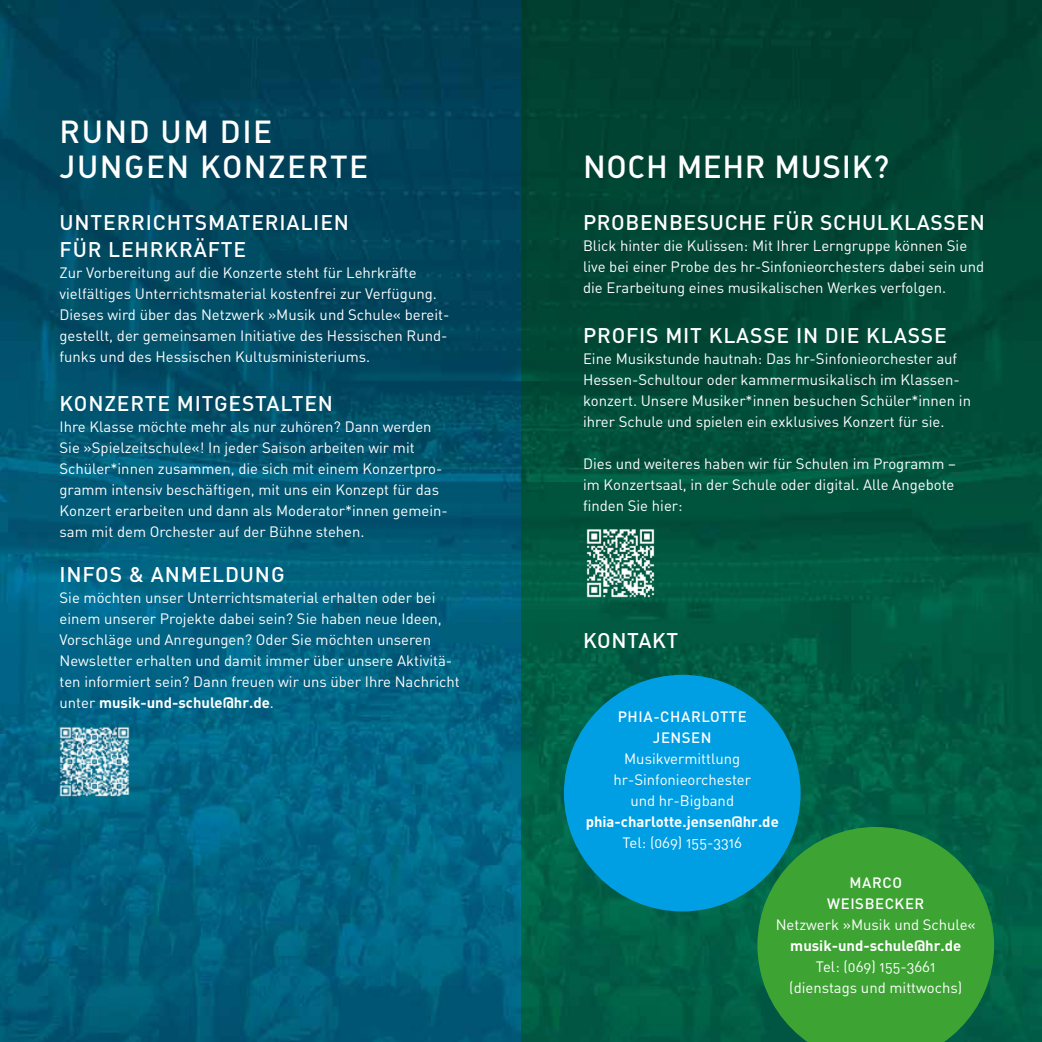
<style>
.page{position:relative;width:1042px;height:1042px;background:#fff}
.page>*{position:absolute;margin:0;border:0;box-sizing:border-box;transform-origin:0 0}
.t1{font:31.5px/35px "DIN Medium Alternate";letter-spacing:.05em;color:#fff}
.t2{font:31.5px "DIN Medium Alternate";letter-spacing:.02em;color:#fff}
.t3{font:500 21px/26.2px "DIN";letter-spacing:.04em;color:#fff}
.t4{font:14.88px/21px "DIN Regular Alternate";color:#fff}
.t5{font:700 14.88px "DIN";color:#fff}
.t6{font:500 14.88px/21px "DIN";letter-spacing:.04em;color:#fff;text-align:center}
.s1{font-family:"DIN Regular Alternate";font-weight:400}
</style>
<div class="page">
<img style="left:0;top:0;width:1042px;height:1042px">
<img style="left:57px;top:724px;width:74px;height:75px">
<div style="left:564px;top:675px;width:236px;height:236px;background:#009ee3;border-radius:50%"></div>
<svg style="left:757px;top:827px;width:237px;height:215px;background:#32993b"></svg>
<img style="left:583px;top:526px;width:74px;height:74px">
<h1 class="t1" style="left:60px;top:113px;width:310px">RUND UM DIE<br>JUNGEN KONZERTE</h1>
<h2 class="t3" style="left:60px;top:209px;width:291px">UNTERRICHTSMATERIALIEN<br>FÜR LEHRKRÄFTE</h2>
<p class="t4" style="left:60px;top:261px;width:391px">Zur Vorbereitung auf die Konzerte steht für Lehrkräfte vielfältiges Unterrichtsmaterial kostenfrei zur Verfügung.<br>Dieses wird über das Netzwerk »Musik und Schule« bereit&shy;gestellt, der gemeinsamen Initiative des Hessischen Rund&shy;funks und des Hessischen Kultusministeriums.</p>
<h2 class="t3" style="left:60px;top:389px;width:275px">KONZERTE MITGESTALTEN</h2>
<p class="t4" style="left:60px;top:415px;width:390px">Ihre Klasse möchte mehr als nur zuhören? Dann werden Sie »Spielzeitschule«! In jeder Saison arbeiten wir mit Schüler*innen zusammen, die sich mit einem Konzertpro&shy;gramm intensiv beschäftigen, mit uns ein Konzept für das Konzert erarbeiten und dann als Moderator*innen gemein&shy;sam mit dem Orchester auf der Bühne stehen.</p>
<h2 class="t3" style="left:60px;top:561px;width:227px">INFOS &amp; ANMELDUNG</h2>
<p class="t4" style="left:60px;top:587px;width:402px">Sie möchten unser Unterrichtsmaterial erhalten oder bei einem unserer Projekte dabei sein? Sie haben neue Ideen, Vorschläge und Anregungen? Oder Sie möchten unseren Newsletter erhalten und damit immer über unsere Aktivitä&shy;ten informiert sein? Dann freuen wir uns über Ihre Nachricht</p>
<p class="t5" style="left:60px;top:693px;width:216px"><span class="s1">unter</span> musik-und-schule@hr.de<span class="s1">.</span></p>
<h1 class="t2" style="left:583px;top:147px;width:308px">NOCH MEHR MUSIK?</h1>
<h2 class="t3" style="left:583px;top:209px;width:403px">PROBENBESUCHE FÜR SCHULKLASSEN</h2>
<p class="t4" style="left:583px;top:235px;width:403px">Blick hinter die Kulissen: Mit Ihrer Lerngruppe können Sie live bei einer Probe des hr-Sinfonieorchesters dabei sein und die Erarbeitung eines musikalischen Werkes verfolgen.</p>
<h2 class="t3" style="left:583px;top:322px;width:365px">PROFIS MIT KLASSE IN DIE KLASSE</h2>
<p class="t4" style="left:583px;top:348px;width:389px">Eine Musikstunde hautnah: Das hr-Sinfonieorchester auf Hessen-Schultour oder kammermusikalisch im Klassen&shy;konzert. Unsere Musiker*innen besuchen Schüler*innen in ihrer Schule und spielen ein exklusives Konzert für sie.</p>
<p class="t4" style="left:583px;top:453px;width:374px;text-align:justify">Dies und weiteres haben wir für Schulen im Programm – im Konzertsaal, in der Schule oder digital. Alle Angebote finden Sie hier:</p>
<h2 class="t3" style="left:583px;top:626px;width:97px">KONTAKT</h2>
<p class="t6" style="left:618px;top:706px;width:131px">PHIA-CHARLOTTE<br>JENSEN</p>
<p class="t4" style="left:613px;top:748px;width:139px;text-align:center">Musikvermittlung hr-Sinfonieorchester und hr-Bigband</p>
<p class="t5" style="left:586px;top:812px;width:195px">phia-charlotte.jensen@hr.de</p>
<p class="t4" style="left:622px;top:832px;width:121px">Tel: (069) 155-3316</p>
<p class="t6" style="left:827px;top:872px;width:99px">MARCO<br>WEISBECKER</p>
<p class="t4" style="left:776px;top:914px;width:202px">Netzwerk »Musik und Schule«</p>
<p class="t5" style="left:790px;top:936px;width:172px">musik-und-schule@hr.de</p>
<p class="t4" style="left:789px;top:956px;width:174px;text-align:center">Tel: (069) 155-3661 (dienstags und mittwochs)</p>
</div>
